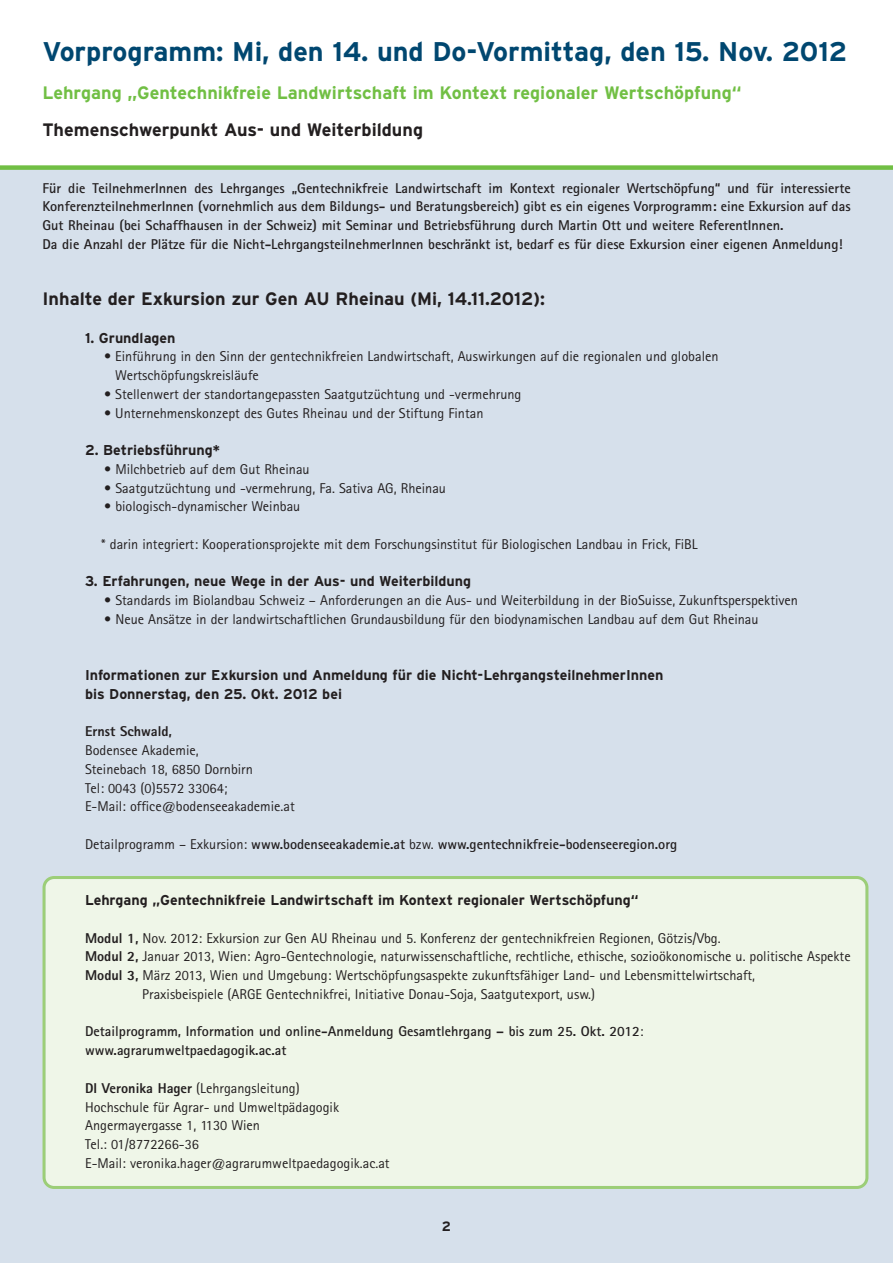
<style>
.page{position:relative;width:893px;height:1263px;background:#fff}
.page>*{position:absolute;margin:0;border:0;box-sizing:border-box;transform-origin:0 0}
.t1{font:700 27px "Interstate";color:#004770}
.t2{font:700 18px "Interstate";color:#231f20}
.t3{font:700 18px "Interstate";color:#71bf44}
.t4{font:14.25px/18.8px "Agfa Rotis Sans Serif";color:#231f20}
.t5{font:700 14.25px/18.8px "Agfa Rotis Sans Serif";color:#231f20}
.t6{font:700 14.25px/18.8px "Interstate";color:#231f20}
.t7{font:800 14.25px "Agfa Rotis Sans Serif";color:#231f20}
.t8{font:700 13.5px "Interstate";color:#231f20}
.s1{font-weight:400}
.s2{font-weight:800}
</style>
<div class="page">
<div style="left:0;top:169px;width:893px;height:1094px;background:#d6e0eb"></div>
<div style="left:0;top:165px;width:893px;height:5px;background:#71bf44"></div>
<div style="left:43px;top:876px;width:825px;height:313px;background:#eff6e8"></div>
<h1 class="t1" style="left:43px;top:36px;width:806px">Vorprogramm: Mi, den 14. und Do-Vormittag, den 15. Nov. 2012</h1>
<p class="t3" style="left:43px;top:82px;width:701px">Lehrgang „Gentechnikfreie Landwirtschaft im Kontext regionaler Wertschöpfung“</p>
<p class="t2" style="left:43px;top:120px;width:382px">Themenschwerpunkt Aus- und Weiterbildung</p>
<p class="t5" style="left:43px;top:180px;width:810px">Für die TeilnehmerInnen des Lehrganges „Gentechnikfreie Landwirtschaft im Kontext regionaler Wertschöpfung“ und für interessierte KonferenzteilnehmerInnen (vornehmlich aus dem Bildungs- und Beratungsbereich) gibt es ein eigenes Vorprogramm: eine Exkursion auf das Gut Rheinau (bei Schaffhausen in der Schweiz) mit Seminar und Betriebsführung durch Martin Ott und weitere ReferentInnen.<br>Da die Anzahl der Plätze für die Nicht-LehrgangsteilnehmerInnen beschränkt ist, bedarf es für diese Exkursion einer eigenen Anmeldung!</p>
<p class="t2" style="left:43px;top:288px;width:504px">Inhalte der Exkursion zur Gen AU Rheinau (Mi, 14.11.2012):</p>
<p class="t6" style="left:85px;top:328px;width:92px">1. Grundlagen</p>
<p class="t4" style="left:115px;top:348px;width:605px;text-indent:-11px">• Einführung in den Sinn der gentechnikfreien Landwirtschaft, Auswirkungen auf die regionalen und globalen<br>Wertschöpfungskreisläufe</p>
<p class="t4" style="left:104px;top:386px;width:419px">• Stellenwert der standortangepassten Saatgutzüchtung und -vermehrung</p>
<p class="t4" style="left:104px;top:405px;width:381px">• Unternehmenskonzept des Gutes Rheinau und der Stiftung Fintan</p>
<p class="t6" style="left:85px;top:441px;width:136px">2. Betriebsführung*</p>
<p class="t4" style="left:104px;top:461px;width:207px">• Milchbetrieb auf dem Gut Rheinau</p>
<p class="t4" style="left:104px;top:480px;width:343px">• Saatgutzüchtung und -vermehrung, Fa. Sativa AG, Rheinau</p>
<p class="t4" style="left:104px;top:499px;width:198px">• biologisch-dynamischer Weinbau</p>
<p class="t4" style="left:101px;top:536px;width:598px">* darin integriert: Kooperationsprojekte mit dem Forschungsinstitut für Biologischen Landbau in Frick, FiBL</p>
<p class="t6" style="left:85px;top:572px;width:388px">3. Erfahrungen, neue Wege in der Aus- und Weiterbildung</p>
<p class="t4" style="left:104px;top:592px;width:695px">• Standards im Biolandbau Schweiz – Anforderungen an die Aus- und Weiterbildung in der BioSuisse, Zukunftsperspektiven</p>
<p class="t4" style="left:104px;top:611px;width:656px">• Neue Ansätze in der landwirtschaftlichen Grundausbildung für den biodynamischen Landbau auf dem Gut Rheinau</p>
<p class="t6" style="left:85px;top:666px;width:580px">Informationen zur Exkursion und Anmeldung für die Nicht-LehrgangsteilnehmerInnen bis Donnerstag, den 25. Okt. 2012 bei</p>
<p class="t7" style="left:85px;top:726px;width:88px">Ernst Schwald,</p>
<p class="t4" style="left:85px;top:742px;width:211px">Bodensee Akademie,<br>Steinebach 18, 6850 Dornbirn<br>Tel: 0043 (0)5572 33064;<br>E-Mail: office@bodenseeakademie.at</p>
<p class="t5" style="left:85px;top:836px;width:594px"><span class="s1">Detailprogramm – Exkursion:</span> www.bodenseeakademie.at <span class="s1">bzw.</span> www.gentechnikfreie-bodenseeregion.org</p>
<p class="t6" style="left:85px;top:891px;width:555px">Lehrgang „Gentechnikfreie Landwirtschaft im Kontext regionaler Wertschöpfung“</p>
<p class="t4" style="left:85px;top:930px;width:637px"><span class="s2">Modul 1,</span> Nov. 2012: Exkursion zur Gen AU Rheinau und 5. Konferenz der gentechnikfreien Regionen, Götzis/Vbg.</p>
<p class="t4" style="left:85px;top:949px;width:767px"><span class="s2">Modul 2,</span> Januar 2013, Wien: Agro-Gentechnologie, naturwissenschaftliche, rechtliche, ethische, sozioökonomische u. politische Aspekte</p>
<p class="t4" style="left:85px;top:967px;width:672px"><span class="s2">Modul 3,</span> März 2013, Wien und Umgebung: Wertschöpfungsaspekte zukunftsfähiger Land- und Lebensmittelwirtschaft,</p>
<p class="t4" style="left:142px;top:986px;width:454px">Praxisbeispiele (ARGE Gentechnikfrei, Initiative Donau-Soja, Saatgutexport, usw.)</p>
<p class="t5" style="left:85px;top:1024px;width:560px">Detailprogramm, Information und online-Anmeldung Gesamtlehrgang – bis zum 25. Okt. 2012<span class="s1">: </span>www.agrarumweltpaedagogik.ac.at</p>
<p class="t4" style="left:85px;top:1080px;width:306px"><span class="s2">DI Veronika Hager</span> (Lehrgangsleitung)<br>Hochschule für Agrar- und Umweltpädagogik Angermayergasse 1, 1130 Wien<br>Tel.: 01/8772266-36<br>E-Mail: veronika.hager@agrarumweltpaedagogik.ac.at</p>
<p class="t8" style="left:442px;top:1219px;width:11px">2</p>
</div>
